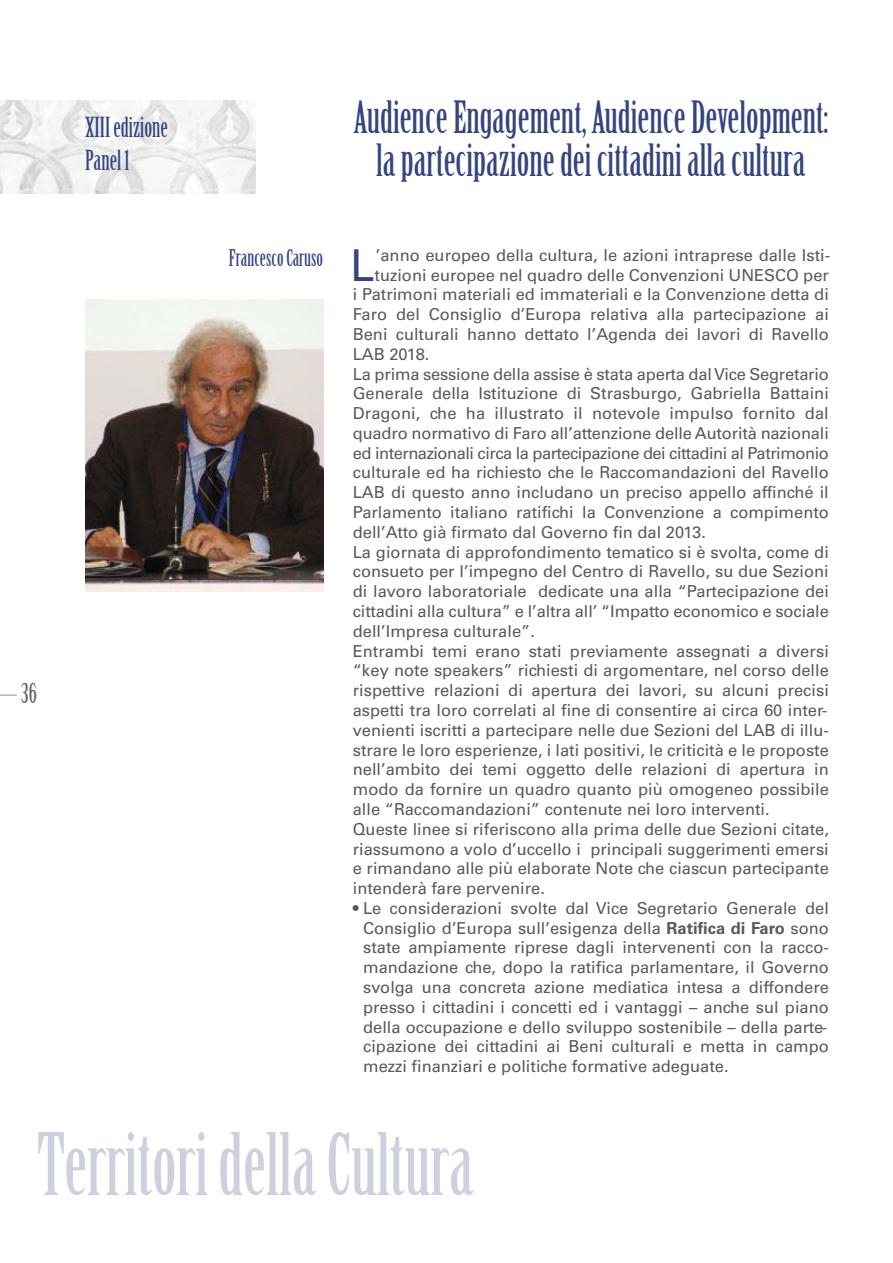
<style>
.page{position:relative;width:893px;height:1263px;background:#fff}
.page>*{position:absolute;margin:0;border:0;box-sizing:border-box;transform-origin:0 0}
.t1{font:84px "Birch Std";color:#cdd0df}
.t2{font:43.95px "Univers";color:#354481}
.t3{font:43.5px/43.5px "Birch Std";color:#354481;text-align:center}
.t4{font:27px/32.4px "Birch Std";color:#354481}
.t5{font:27px "Birch Std";color:#686767}
.t6{font:22.5px "Birch Std";color:#354481}
.t7{font:16.5px/19.8px "Univers";color:#57595b;text-align:justify}
.t8{font:16.5px "Univers";letter-spacing:-.03em;color:#57595b}
.s1{font-weight:700}
</style>
<div class="page">
<svg style="left:0;top:694px;width:17px;height:2px"></svg>
<img style="left:0;top:100px;width:255px;height:94px">
<img style="left:85px;top:300px;width:238px;height:291px">
<h3 class="t4" style="left:85px;top:112px;width:84px">XIII edizione<br>Panel 1</h3>
<h3 class="t5" style="left:21px;top:681px;width:17px">36</h3>
<h3 class="t6" style="left:229px;top:248px;width:96px">Francesco Caruso</h3>
<h3 class="t3" style="left:354px;top:97px;width:476px">Audience Engagement, Audience Development: la partecipazione dei cittadini alla cultura</h3>
<h2 class="t2" style="left:350px;top:249px;width:26px">L</h2>
<p class="t7" style="left:376px;top:246px;width:456px">’anno europeo della cultura, le azioni intraprese dalle Isti-</p>
<p class="t7" style="left:375px;top:266px;width:456px">tuzioni europee nel quadro delle Convenzioni UNESCO per</p>
<p class="t7" style="left:353px;top:286px;width:478px">i Patrimoni materiali ed immateriali e la Convenzione detta di</p>
<p class="t7" style="left:353px;top:306px;width:477px">Faro del Consiglio d’Europa relativa alla partecipazione ai</p>
<p class="t7" style="left:353px;top:326px;width:478px">Beni culturali hanno dettato l’Agenda dei lavori di Ravello</p>
<p class="t7" style="left:353px;top:345px;width:78px">LAB 2018.</p>
<p class="t7" style="left:353px;top:365px;width:478px">La prima sessione della assise è stata aperta dal Vice Segretario</p>
<p class="t7" style="left:353px;top:385px;width:478px">Generale della Istituzione di Strasburgo, Gabriella Battaini</p>
<p class="t7" style="left:353px;top:405px;width:477px">Dragoni, che ha illustrato il notevole impulso fornito dal</p>
<p class="t7" style="left:353px;top:425px;width:478px">quadro normativo di Faro all’attenzione delle Autorità nazionali</p>
<p class="t8" style="left:353px;top:447px;width:477px">ed internazionali circa la partecipazione dei cittadini al Patrimonio</p>
<p class="t7" style="left:353px;top:464px;width:477px">culturale ed ha richiesto che le Raccomandazioni del Ravello</p>
<p class="t7" style="left:353px;top:484px;width:477px">LAB di questo anno includano un preciso appello affinché il</p>
<p class="t7" style="left:353px;top:504px;width:478px">Parlamento italiano ratifichi la Convenzione a compimento</p>
<p class="t7" style="left:353px;top:524px;width:355px">dell’Atto già firmato dal Governo fin dal 2013.</p>
<p class="t7" style="left:353px;top:543px;width:478px">La giornata di approfondimento tematico si è svolta, come di</p>
<p class="t7" style="left:353px;top:563px;width:477px">consueto per l’impegno del Centro di Ravello, su due Sezioni</p>
<p class="t7" style="left:353px;top:583px;width:478px">di lavoro laboratoriale dedicate una alla “Partecipazione dei</p>
<p class="t7" style="left:353px;top:603px;width:477px">cittadini alla cultura” e l’altra all’ “Impatto economico e sociale</p>
<p class="t7" style="left:353px;top:623px;width:184px">dell’Impresa culturale”.</p>
<p class="t7" style="left:353px;top:642px;width:478px">Entrambi temi erano stati previamente assegnati a diversi</p>
<p class="t7" style="left:353px;top:662px;width:477px">“key note speakers” richiesti di argomentare, nel corso delle</p>
<p class="t7" style="left:353px;top:682px;width:478px">rispettive relazioni di apertura dei lavori, su alcuni precisi</p>
<p class="t7" style="left:353px;top:702px;width:476px">aspetti tra loro correlati al fine di consentire ai circa 60 inter-</p>
<p class="t7" style="left:353px;top:722px;width:478px">venienti iscritti a partecipare nelle due Sezioni del LAB di illu-</p>
<p class="t7" style="left:353px;top:741px;width:478px">strare le loro esperienze, i lati positivi, le criticità e le proposte</p>
<p class="t7" style="left:353px;top:761px;width:478px">nell’ambito dei temi oggetto delle relazioni di apertura in</p>
<p class="t7" style="left:353px;top:781px;width:477px">modo da fornire un quadro quanto più omogeneo possibile</p>
<p class="t7" style="left:353px;top:801px;width:418px">alle “Raccomandazioni” contenute nei loro interventi.</p>
<p class="t7" style="left:353px;top:820px;width:478px">Queste linee si riferiscono alla prima delle due Sezioni citate,</p>
<p class="t7" style="left:353px;top:840px;width:477px">riassumono a volo d’uccello i principali suggerimenti emersi</p>
<p class="t7" style="left:353px;top:860px;width:477px">e rimandano alle più elaborate Note che ciascun partecipante</p>
<p class="t7" style="left:353px;top:880px;width:194px">intenderà fare pervenire.</p>
<p class="t7" style="left:363px;top:900px;width:467px;text-indent:-10px">• Le considerazioni svolte dal Vice Segretario Generale del Consiglio d’Europa sull’esigenza della <span class="s1">Ratifica di Faro</span> sono state ampiamente riprese dagli intervenenti con la racco&shy;mandazione che, dopo la ratifica parlamentare, il Governo svolga una concreta azione mediatica intesa a diffondere presso i cittadini i concetti ed i vantaggi – anche sul piano della occupazione e dello sviluppo sostenibile – della parte&shy;cipazione dei cittadini ai Beni culturali e metta in campo mezzi finanziari e politiche formative adeguate.</p>
<h1 class="t1" style="left:37px;top:1129px;width:438px">Territori della Cultura</h1>
</div>
